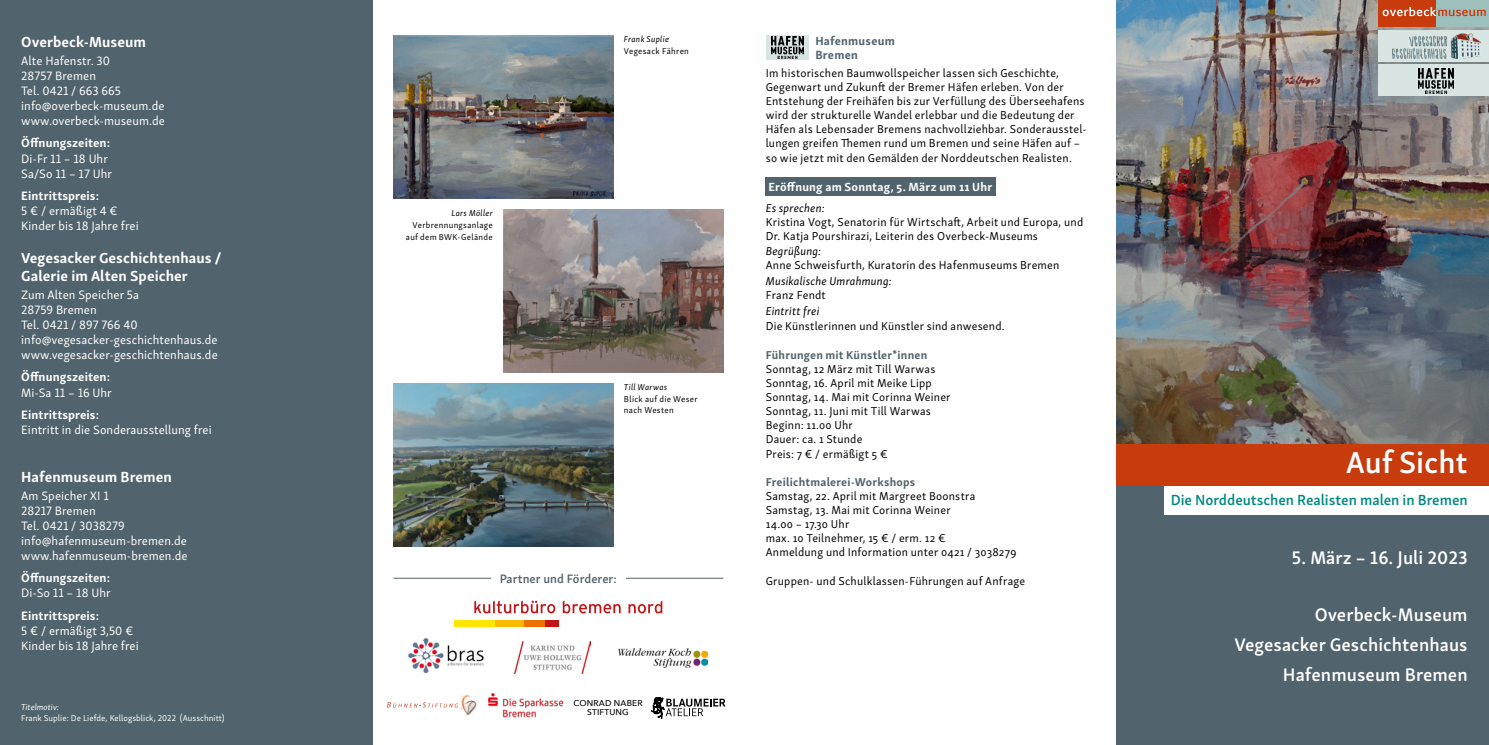
<style>
.page{position:relative;width:1489px;height:745px;background:#fff}
.page>*{position:absolute;margin:0;border:0;box-sizing:border-box;transform-origin:0 0}
.t1{font:600 31.25px "Skolar Sans PE";color:#fff}
.t2{font:600 18.75px/29.6px "Skolar Sans PE";letter-spacing:.005em;color:#fff;text-align:right}
.t3{font:700 15px/18px "Skolar Sans PE";letter-spacing:.005em;color:#fff}
.t4{font:600 15px "Skolar Sans PE";color:#008981}
.t5{font:12.5px/15px "Skolar Sans PE";letter-spacing:.005em;color:#fff}
.t6{font:700 12.5px "Skolar Sans PE";letter-spacing:.005em;color:#fff}
.t7{font:600 12.5px "Skolar Sans PE";letter-spacing:.005em;color:#51636c}
.t8{font:700 12.12px "Skolar Sans PE";letter-spacing:.02em;color:#fff}
.t9{font:700 12.12px/14.5px "Skolar Sans PE";letter-spacing:.02em;color:#51636c}
.t10{font:11.75px/14.1px "Skolar Sans PE";letter-spacing:.02em;color:#000}
.t11{font:italic 11.75px "Skolar Sans PE";letter-spacing:.015em;color:#000}
.t12{font:700 11.75px "Skolar Sans PE";letter-spacing:.02em;color:#51636c}
.t13{font:8.75px/11.9px "Skolar Sans PE";letter-spacing:.035em;color:#000;text-align:right}
.t14{font:8.75px "Skolar Sans PE";letter-spacing:.005em;color:#fff}
.t15{font:italic 8.75px "Skolar Sans PE";letter-spacing:.035em;color:#000}
.t16{font:italic 8.75px "Skolar Sans PE";letter-spacing:.005em;color:#fff}
.t17{font:500 8.38px/8.4px "Avenir Next";letter-spacing:.02em;color:#000;text-align:center}
</style>
<div class="page">
<div style="left:1116px;top:453px;width:372px;height:291px;background:#51636c"></div>
<div style="left:1116px;top:443px;width:372px;height:42px;background:#c73b0d"></div>
<div style="left:1164px;top:485px;width:324px;height:29px;background:#fff"></div>
<img style="left:488px;top:692px;width:75px;height:26px">
<svg style="left:651px;top:697px;width:74px;height:21px"></svg>
<div style="left:0;top:0;width:372px;height:744px;background:#51636c"></div>
<img style="left:408px;top:638px;width:76px;height:36px">
<img style="left:514px;top:641px;width:76px;height:31px">
<img style="left:618px;top:648px;width:90px;height:19px">
<img style="left:459px;top:695px;width:17px;height:21px">
<svg style="left:387px;top:702px;width:71px;height:5px"></svg>
<div style="left:545px;top:619px;width:14px;height:7px;background:#c51415"></div>
<div style="left:495px;top:619px;width:29px;height:7px;background:#fbb900"></div>
<div style="left:524px;top:619px;width:21px;height:7px;background:#ee7100"></div>
<div style="left:454px;top:619px;width:41px;height:7px;background:#ffe500"></div>
<svg style="left:474px;top:600px;width:188px;height:13px"></svg>
<img style="left:393px;top:35px;width:220px;height:163px">
<img style="left:503px;top:209px;width:220px;height:163px">
<img style="left:393px;top:383px;width:220px;height:163px">
<div style="left:765px;top:177px;width:231px;height:18px;background:#51636c"></div>
<svg style="left:766px;top:35px;width:42px;height:25px"></svg>
<img style="left:772px;top:36px;width:31px;height:22px">
<img style="left:1116px;top:0;width:372px;height:443px">
<div style="left:1378px;top:0;width:58px;height:26px;background:#c73b0d"></div>
<div style="left:1436px;top:0;width:52px;height:26px;background:#9dc0bc"></div>
<svg style="left:1382px;top:7px;width:103px;height:9px"></svg>
<div style="left:1378px;top:30px;width:110px;height:31px;background:#d8e5e3"></div>
<img style="left:1392px;top:33px;width:87px;height:25px">
<div style="left:1378px;top:65px;width:110px;height:31px;background:#d8e5e3"></div>
<img style="left:1418px;top:68px;width:35px;height:25px">
<hr style="left:393px;top:577px;width:330px;height:1px;background:#51636c">
<div style="left:491px;top:569px;width:134px;height:17px;background:#fff"></div>
<p class="t3" style="left:21px;top:31px;width:126px">Overbeck-Museum</p>
<p class="t5" style="left:21px;top:52px;width:145px">Alte Hafenstr. 30<br>28757 Bremen<br>Tel. 0421 / 663 665 info@overbeck-museum.de www.overbeck-museum.de</p>
<p class="t6" style="left:21px;top:133px;width:90px">Öffnungszeiten:</p>
<p class="t5" style="left:21px;top:150px;width:92px">Di-Fr 11 – 18 Uhr<br>Sa/So 11 – 17 Uhr</p>
<p class="t6" style="left:21px;top:185px;width:79px">Eintrittspreis:</p>
<p class="t5" style="left:21px;top:202px;width:119px">5 € / ermäßigt 4 €<br>Kinder bis 18 Jahre frei</p>
<p class="t3" style="left:21px;top:247px;width:202px">Vegesacker Geschichtenhaus /<br>Galerie im Alten Speicher</p>
<p class="t5" style="left:21px;top:286px;width:198px">Zum Alten Speicher 5a<br>28759 Bremen<br>Tel. 0421 / 897 766 40 info@vegesacker-geschichtenhaus.de www.vegesacker-geschichtenhaus.de</p>
<p class="t6" style="left:21px;top:367px;width:90px">Öffnungszeiten:</p>
<p class="t5" style="left:21px;top:383px;width:92px">Mi-Sa 11 – 16 Uhr</p>
<p class="t6" style="left:21px;top:404px;width:79px">Eintrittspreis:</p>
<p class="t5" style="left:21px;top:420px;width:192px">Eintritt in die Sonderausstellung frei</p>
<p class="t3" style="left:21px;top:466px;width:152px">Hafenmuseum Bremen</p>
<p class="t5" style="left:21px;top:487px;width:168px">Am Speicher XI 1<br>28217 Bremen<br>Tel. 0421 / 3038279 info@hafenmuseum-bremen.de www.hafenmuseum-bremen.de</p>
<p class="t6" style="left:21px;top:567px;width:90px">Öffnungszeiten:</p>
<p class="t5" style="left:21px;top:584px;width:91px">Di-So 11 – 18 Uhr</p>
<p class="t6" style="left:21px;top:604px;width:79px">Eintrittspreis:</p>
<p class="t5" style="left:21px;top:621px;width:119px">5 € / ermäßigt 3,50 €<br>Kinder bis 18 Jahre frei</p>
<p class="t16" style="left:21px;top:700px;width:39px">Titelmotiv:</p>
<p class="t14" style="left:21px;top:710px;width:205px">Frank Suplie: De Liefde, Kellogsblick, 2022 (Ausschnitt)</p>
<p class="t15" style="left:451px;top:206px;width:43px">Lars Möller</p>
<p class="t13" style="left:406px;top:218px;width:88px">Verbrennungsanlage auf dem BWK-Gelände</p>
<p class="t15" style="left:624px;top:33px;width:47px">Frank Suplie</p>
<p class="t13" style="left:624px;top:44px;width:66px">Vegesack Fähren</p>
<p class="t15" style="left:624px;top:380px;width:45px">Till Warwas</p>
<p class="t13" style="left:624px;top:392px;width:75px;text-align:left">Blick auf die Weser nach Westen</p>
<p class="t7" style="left:500px;top:568px;width:119px">Partner und Förderer:</p>
<p class="t17" style="left:573px;top:698px;width:71px">CONRAD NABER<br>STIFTUNG</p>
<p class="t9" style="left:815px;top:32px;width:81px">Hafenmuseum<br>Bremen</p>
<p class="t10" style="left:765px;top:65px;width:322px">Im historischen Baumwollspeicher lassen sich Geschichte, Gegenwart und Zukunft der Bremer Häfen erleben. Von der Entstehung der Freihäfen bis zur Verfüllung des Überseehafens wird der strukturelle Wandel erlebbar und die Bedeutung der Häfen als Lebensader Bremens nachvollziehbar. Sonderausstel&shy;lungen greifen Themen rund um Bremen und seine Häfen auf – so wie jetzt mit den Gemälden der Norddeutschen Realisten.</p>
<p class="t8" style="left:768px;top:177px;width:225px">Eröffnung am Sonntag, 5. März um 11 Uhr</p>
<p class="t11" style="left:765px;top:199px;width:60px">Es sprechen:</p>
<p class="t10" style="left:765px;top:214px;width:319px">Kristina Vogt, Senatorin für Wirtschaft, Arbeit und Europa, und<br>Dr. Katja Pourshirazi, Leiterin des Overbeck-Museums</p>
<p class="t11" style="left:765px;top:242px;width:57px">Begrüßung:</p>
<p class="t10" style="left:765px;top:256px;width:295px">Anne Schweisfurth, Kuratorin des Hafenmuseums Bremen</p>
<p class="t11" style="left:765px;top:271px;width:127px">Musikalische Umrahmung:</p>
<p class="t10" style="left:765px;top:286px;width:62px">Franz Fendt</p>
<p class="t11" style="left:765px;top:301px;width:55px">Eintritt frei</p>
<p class="t10" style="left:765px;top:318px;width:240px">Die Künstlerinnen und Künstler sind anwesend.</p>
<p class="t12" style="left:765px;top:345px;width:163px">Führungen mit Künstler*innen</p>
<p class="t10" style="left:765px;top:360px;width:186px">Sonntag, 12 März mit Till Warwas<br>Sonntag, 16. April mit Meike Lipp<br>Sonntag, 14. Mai mit Corinna Weiner<br>Sonntag, 11. Juni mit Till Warwas<br>Beginn: 11.00 Uhr<br>Dauer: ca. 1 Stunde<br>Preis: 7 € / ermäßigt 5 €</p>
<p class="t12" style="left:765px;top:472px;width:151px">Freilichtmalerei-Workshops</p>
<p class="t10" style="left:765px;top:487px;width:252px">Samstag, 22. April mit Margreet Boonstra Samstag, 13. Mai mit Corinna Weiner<br>14.00 – 17.30 Uhr<br>max. 10 Teilnehmer, 15 € / erm. 12 €<br>Anmeldung und Information unter 0421 / 3038279</p>
<p class="t10" style="left:765px;top:572px;width:261px">Gruppen- und Schulklassen-Führungen auf Anfrage</p>
<h1 class="t1" style="left:1345px;top:437px;width:123px">Auf Sicht</h1>
<p class="t4" style="left:1170px;top:488px;width:298px">Die Norddeutschen Realisten malen in Bremen</p>
<h2 class="t2" style="left:1291px;top:540px;width:177px">5. März – 16. Juli 2023</h2>
<h2 class="t2" style="left:1234px;top:598px;width:235px">Overbeck-Museum<br>Vegesacker Geschichtenhaus<br>Hafenmuseum Bremen</h2>
</div>
